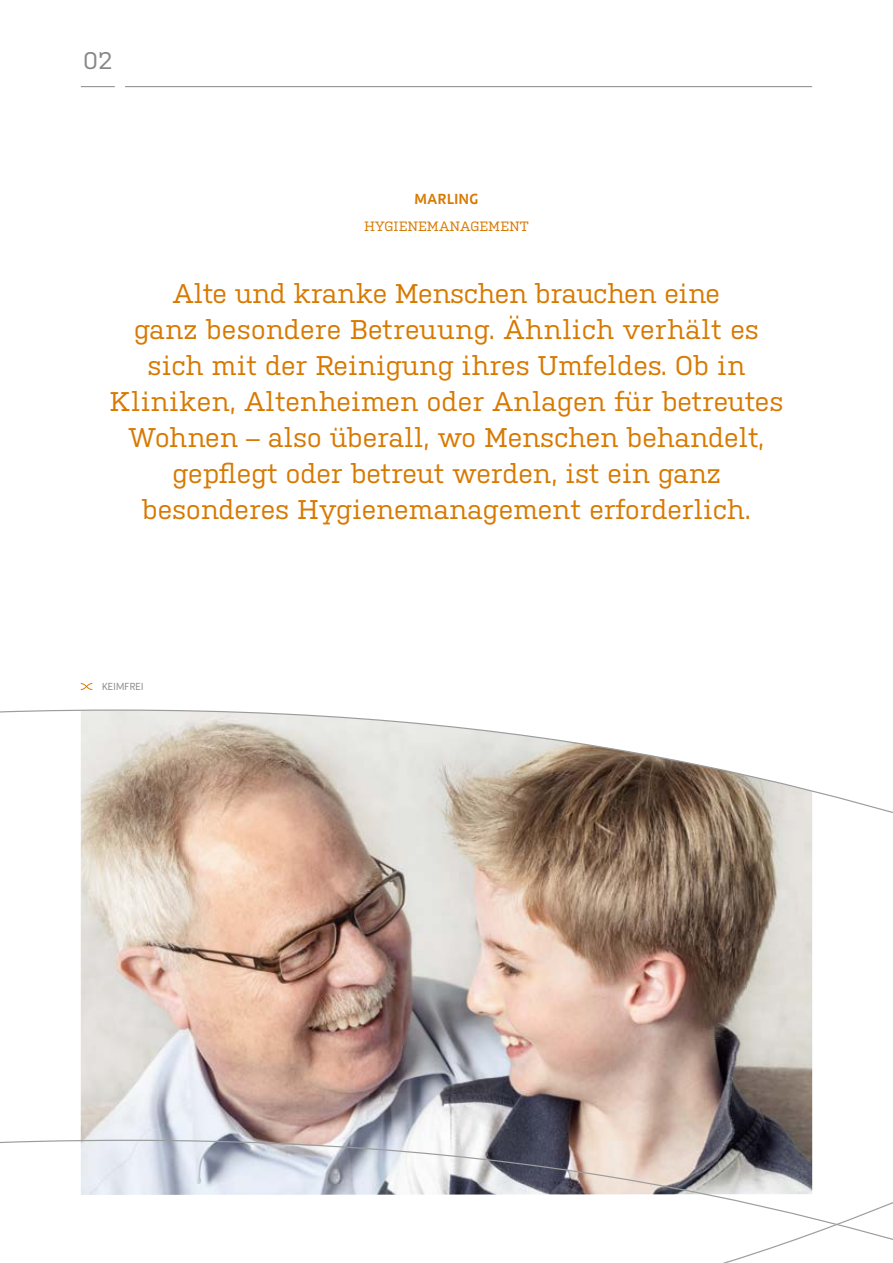
<style>
.page{position:relative;width:893px;height:1263px;background:#fff}
.page>*{position:absolute;margin:0;border:0;box-sizing:border-box;transform-origin:0 0}
.t1{font:27px/36px "Kulturista";color:#d87900;text-align:center}
.t2{font:24px "Kulturista";color:#878786}
.t3{font:700 15px "Caput";letter-spacing:.04em;color:#d87900}
.t4{font:13.5px "Kulturista";letter-spacing:.01em;color:#d87900}
.t5{font:10.5px "Caput";letter-spacing:.02em;color:#878786}
</style>
<div class="page">
<svg style="left:0;top:709px;width:893px;height:141px"></svg>
<img style="left:80px;top:850px;width:733px;height:289px">
<svg style="left:0;top:1139px;width:893px;height:124px"></svg>
<hr style="left:81px;top:86px;width:34px;height:1px;background:#878786">
<hr style="left:125px;top:86px;width:687px;height:1px;background:#878786">
<svg style="left:81px;top:683px;width:11px;height:7px"></svg>
<p class="t2" style="left:83px;top:43px;width:31px">02</p>
<p class="t3" style="left:414px;top:190px;width:65px">MARLING</p>
<p class="t4" style="left:364px;top:217px;width:166px">HYGIENEMANAGEMENT</p>
<p class="t1" style="left:110px;top:273px;width:675px">Alte und kranke Menschen brauchen eine<br>ganz besondere Betreuung. Ähnlich verhält es sich mit der Reinigung ihres Umfeldes. Ob in Kliniken, Altenheimen oder Anlagen für betreutes Wohnen – also überall, wo Menschen behandelt, gepflegt oder betreut werden, ist ein ganz besonderes Hygienemanagement erforderlich.</p>
<p class="t5" style="left:102px;top:681px;width:43px">KEIMFREI</p>
</div>
